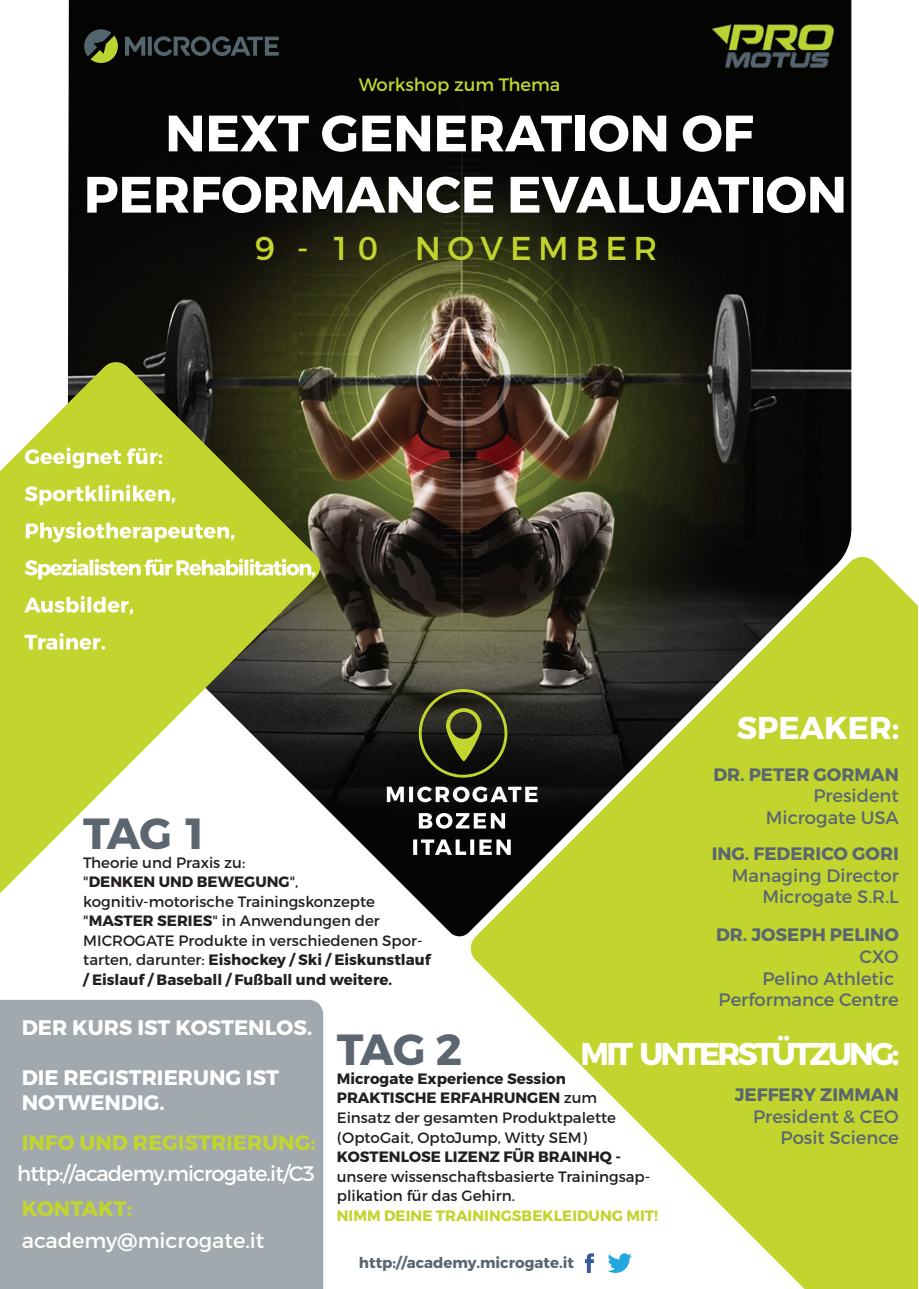
<style>
.page{position:relative;width:919px;height:1289px;background:#fff}
.page>*{position:absolute;margin:0;border:0;box-sizing:border-box;transform-origin:0 0}
.t1{font:700 51px/61.2px "Montserrat";color:#fff;text-align:center}
.t2{font:700 43.5px "Montserrat";letter-spacing:-.045em;color:#5b6671}
.t3{font:33px "Montserrat";letter-spacing:.2em;color:#c2d52e}
.t4{font:700 31.5px "Montserrat";letter-spacing:-.085em;color:#fff}
.t5{font:700 31.5px "Montserrat";color:#fff}
.t6{font:700 21px/25.2px "Montserrat";color:#fff}
.t7{font:21px "Montserrat";letter-spacing:-.045em;color:#fff}
.t8{font:700 21px "Montserrat";color:#c2d52e}
.t9{font:21px "Montserrat";color:#fff}
.t10{font:18px/21.6px "Montserrat";color:#5b6671;text-align:right}
.t11{font:700 18px "Montserrat";color:#5b6671}
.t12{font:18px "Montserrat";color:#c2d52e}
.t13{font:15px/19.5px "Montserrat";color:#231f20}
.t14{font:700 15px "Montserrat";color:#c2d52e}
.t15{font:700 15px "Montserrat";color:#231f20}
.t16{font:700 15px "Montserrat";color:#5b6671}
.s1{font-weight:700}
</style>
<div class="page">
<svg style="left:470px;top:556px;width:447px;height:732px;fill:#c2d52e"></svg>
<img style="left:68px;top:0;width:783px;height:937px">
<svg style="left:0;top:360px;width:322px;height:539px;fill:#c2d52e"></svg>
<div style="left:0;top:999px;width:323px;height:289px;background:#a2a9ae"></div>
<svg style="left:25px;top:447px;width:137px;height:21px"></svg>
<svg style="left:25px;top:484px;width:150px;height:21px"></svg>
<svg style="left:26px;top:521px;width:208px;height:21px"></svg>
<svg style="left:25px;top:558px;width:290px;height:21px"></svg>
<svg style="left:24px;top:596px;width:109px;height:18px"></svg>
<svg style="left:24px;top:633px;width:81px;height:16px"></svg>
<svg style="left:387px;top:786px;width:150px;height:16px"></svg>
<svg style="left:419px;top:813px;width:86px;height:15px"></svg>
<svg style="left:413px;top:839px;width:97px;height:15px"></svg>
<svg style="left:419px;top:689px;width:88px;height:88px;background:#3b3e1c"></svg>
<svg style="left:585px;top:1253px;width:9px;height:19px"></svg>
<svg style="left:607px;top:1253px;width:25px;height:19px"></svg>
<svg style="left:148px;top:37px;width:4px;height:19px"></svg>
<svg style="left:125px;top:37px;width:20px;height:19px"></svg>
<svg style="left:154px;top:36px;width:125px;height:20px;background:#293235"></svg>
<svg style="left:84px;top:29px;width:34px;height:34px"></svg>
<img style="left:712px;top:6px;width:121px;height:80px">
<p class="t12" style="left:358px;top:74px;width:203px">Workshop zum Thema</p>
<h1 class="t1" style="left:84px;top:104px;width:764px">NEXT GENERATION OF<br>PERFORMANCE EVALUATION</h1>
<h3 class="t3" style="left:255px;top:228px;width:404px">9 - 10 NOVEMBER</h3>
<h2 class="t2" style="left:83px;top:806px;width:127px">TAG 1</h2>
<p class="t13" style="left:83px;top:852px;width:349px">Theorie und Praxis zu:<br>"<span class="s1">DENKEN UND BEWEGUNG</span>", kognitiv-motorische Trainingskonzepte "<span class="s1">MASTER SERIES</span>" in Anwendungen der MICROGATE Produkte in verschiedenen Spor&shy;tarten, darunter: <span class="s1">Eishockey / Ski / Eiskunstlauf / Eislauf / Baseball / Fußball und weitere.</span></p>
<h3 class="t5" style="left:736px;top:708px;width:164px">SPEAKER:</h3>
<p class="t11" style="left:713px;top:763px;width:187px">DR. PETER GORMAN</p>
<p class="t10" style="left:765px;top:785px;width:134px">President<br>Microgate USA</p>
<p class="t11" style="left:711px;top:842px;width:189px">ING. FEDERICO GORI</p>
<p class="t10" style="left:731px;top:864px;width:168px">Managing Director<br>Microgate S.R.L</p>
<p class="t11" style="left:716px;top:923px;width:184px">DR. JOSEPH PELINO</p>
<p class="t10" style="left:718px;top:945px;width:182px">CXO<br>Pelino Athletic<br>Performance Centre</p>
<h3 class="t6" style="left:22px;top:1015px;width:292px">DER KURS IST KOSTENLOS.</h3>
<h3 class="t6" style="left:22px;top:1065px;width:259px">DIE REGISTRIERUNG IST<br>NOTWENDIG.</h3>
<h3 class="t8" style="left:22px;top:1129px;width:295px">INFO UND REGISTRIERUNG:</h3>
<h3 class="t7" style="left:17px;top:1160px;width:299px">http://academy.microgate.it/C3</h3>
<h3 class="t8" style="left:22px;top:1195px;width:111px">KONTAKT:</h3>
<h3 class="t9" style="left:22px;top:1227px;width:244px">academy@microgate.it</h3>
<h2 class="t2" style="left:337px;top:1022px;width:127px">TAG 2</h2>
<h3 class="t4" style="left:580px;top:1034px;width:320px">MIT UNTERSTÜTZUNG:</h3>
<p class="t13" style="left:337px;top:1068px;width:280px"><span class="s1">Microgate Experience Session<br>PRAKTISCHE ERFAHRUNGEN</span> zum<br>Einsatz der gesamten Produktpalette (OptoGait, OptoJump, Witty SEM)</p>
<p class="t15" style="left:337px;top:1147px;width:285px">KOSTENLOSE LIZENZ FÜR BRAINHQ -</p>
<p class="t13" style="left:337px;top:1166px;width:315px">unsere wissenschaftsbasierte Trainingsap&shy;plikation für das Gehirn.</p>
<p class="t14" style="left:337px;top:1205px;width:322px">NIMM DEINE TRAININGSBEKLEIDUNG MIT!</p>
<p class="t16" style="left:359px;top:1253px;width:216px">http://academy.microgate.it</p>
<p class="t11" style="left:734px;top:1083px;width:165px">JEFFERY ZIMMAN</p>
<p class="t10" style="left:753px;top:1105px;width:147px">President &amp; CEO<br>Posit Science</p>
</div>
